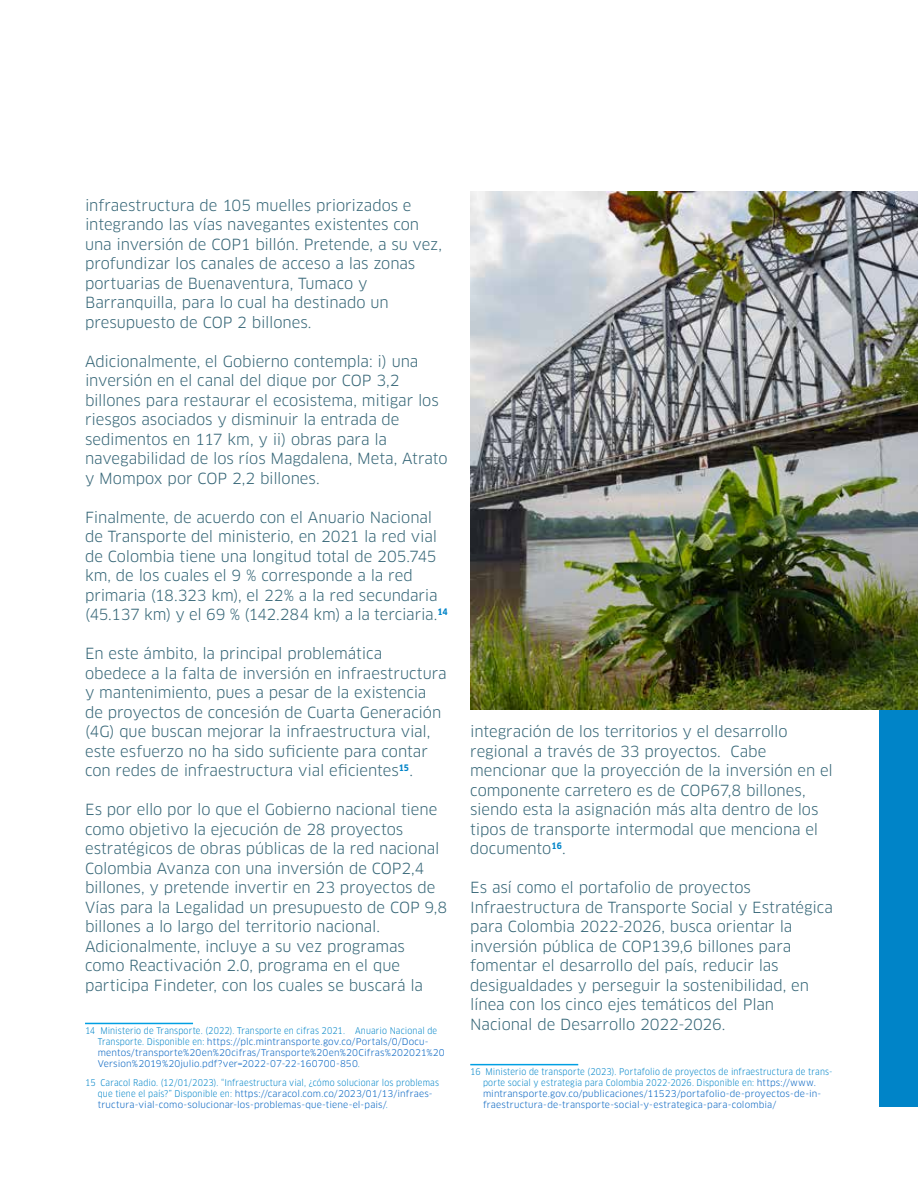
<style>
.page{position:relative;width:918px;height:1188px;background:#fff}
.page>*{position:absolute;margin:0;border:0;box-sizing:border-box;transform-origin:0 0}
.t1{font:15px/19.5px "Clan Pro";letter-spacing:-.005em;color:#366677}
.t2{font:9px/10.8px "Clan Pro";letter-spacing:.015em;color:#0563c1}
.t3{font:9px/10.8px "Clan Pro Narr";letter-spacing:.015em;color:#0084c8;text-align:center}
.s1{font-family:"Clan Pro Narr";color:#0084c8}
.s2{font-family:"Clan Pro";color:#0563c1}
</style>
<div class="page">
<hr style="left:85px;top:1023px;width:108px;height:1px;background:#009fe3">
<hr style="left:470px;top:1064px;width:108px;height:1px;background:#009fe3">
<div style="left:880px;top:191px;width:38px;height:916px;background:#0084c8"></div>
<img style="left:470px;top:191px;width:448px;height:519px">
<p class="t1" style="left:85px;top:196px;width:359px">infraestructura de 105 muelles priorizados e integrando las vías navegantes existentes con una inversión de COP1 billón. Pretende, a su vez, profundizar los canales de acceso a las zonas portuarias de Buenaventura, Tumaco y Barranquilla, para lo cual ha destinado un presupuesto de COP 2 billones.</p>
<p class="t1" style="left:85px;top:352px;width:364px">Adicionalmente, el Gobierno contempla: i) una inversión en el canal del dique por COP 3,2 billones para restaurar el ecosistema, mitigar los riesgos asociados y disminuir la entrada de sedimentos en 117 km, y ii) obras para la navegabilidad de los ríos Magdalena, Meta, Atrato y Mompox por COP 2,2 billones.</p>
<p class="t1" style="left:85px;top:508px;width:364px">Finalmente, de acuerdo con el Anuario Nacional de Transporte del ministerio, en 2021 la red vial de Colombia tiene una longitud total de 205.745 km, de los cuales el 9 % corresponde a la red primaria (18.323 km), el 22% a la red secundaria (45.137 km) y el 69 % (142.284 km) a la terciaria.<sup>14</sup></p>
<p class="t1" style="left:85px;top:644px;width:363px">En este ámbito, la principal problemática obedece a la falta de inversión en infraestructura y mantenimiento, pues a pesar de la existencia de proyectos de concesión de Cuarta Generación (4G) que buscan mejorar la infraestructura vial, este esfuerzo no ha sido suficiente para contar con redes de infraestructura vial eficientes<sup>15</sup>.</p>
<p class="t1" style="left:85px;top:800px;width:364px">Es por ello por lo que el Gobierno nacional tiene como objetivo la ejecución de 28 proyectos estratégicos de obras públicas de la red nacional Colombia Avanza con una inversión de COP2,4 billones, y pretende invertir en 23 proyectos de Vías para la Legalidad un presupuesto de COP 9,8 billones a lo largo del territorio nacional.<br>Adicionalmente, incluye a su vez programas como Reactivación 2.0, programa en el que participa Findeter, con los cuales se buscará la</p>
<p class="t3" style="left:85px;top:1026px;width:354px">14 Ministerio de Transporte. (2022). Transporte en cifras 2021. Anuario Nacional de</p>
<p class="t2" style="left:98px;top:1036px;width:349px"><span class="s1">Transporte. Disponible en:</span> https://plc.mintransporte.gov.co/Portals/0/Docu&shy;mentos/transporte%20en%20cifras/Transporte%20en%20Cifras%202021%20<br>Version%2019%20julio.pdf?ver=2022-07-22-160700-850<span class="s1">.</span></p>
<p class="t3" style="left:85px;top:1078px;width:355px">15 Caracol Radio. (12/01/2023). “Infraestructura vial, ¿cómo solucionar los problemas</p>
<p class="t2" style="left:98px;top:1089px;width:336px"><span class="s1">que tiene el país?” Disponible en:</span> https://caracol.com.co/2023/01/13/infraes&shy;tructura-vial-como-solucionar-los-problemas-que-tiene-el-pais/<span class="s1">.</span></p>
<p class="t1" style="left:470px;top:722px;width:364px">integración de los territorios y el desarrollo regional a través de 33 proyectos. Cabe mencionar que la proyección de la inversión en el componente carretero es de COP67,8 billones, siendo esta la asignación más alta dentro de los tipos de transporte intermodal que menciona el documento<sup>16</sup>.</p>
<p class="t1" style="left:470px;top:878px;width:364px">Es así como el portafolio de proyectos Infraestructura de Transporte Social y Estratégica para Colombia 2022-2026, busca orientar la inversión pública de COP139,6 billones para fomentar el desarrollo del país, reducir las desigualdades y perseguir la sostenibilidad, en línea con los cinco ejes temáticos del Plan Nacional de Desarrollo 2022-2026.</p>
<p class="t3" style="left:470px;top:1067px;width:364px">16 Ministerio de transporte (2023). Portafolio de proyectos de infraestructura de trans&shy;porte social y estrategia para Colombia 2022-2026. Disponible en: <span class="s2">https://www.</span></p>
<p class="t2" style="left:483px;top:1088px;width:340px">mintransporte.gov.co/publicaciones/11523/portafolio-de-proyectos-de-in&shy;fraestructura-de-transporte-social-y-estrategica-para-colombia/</p>
</div>
